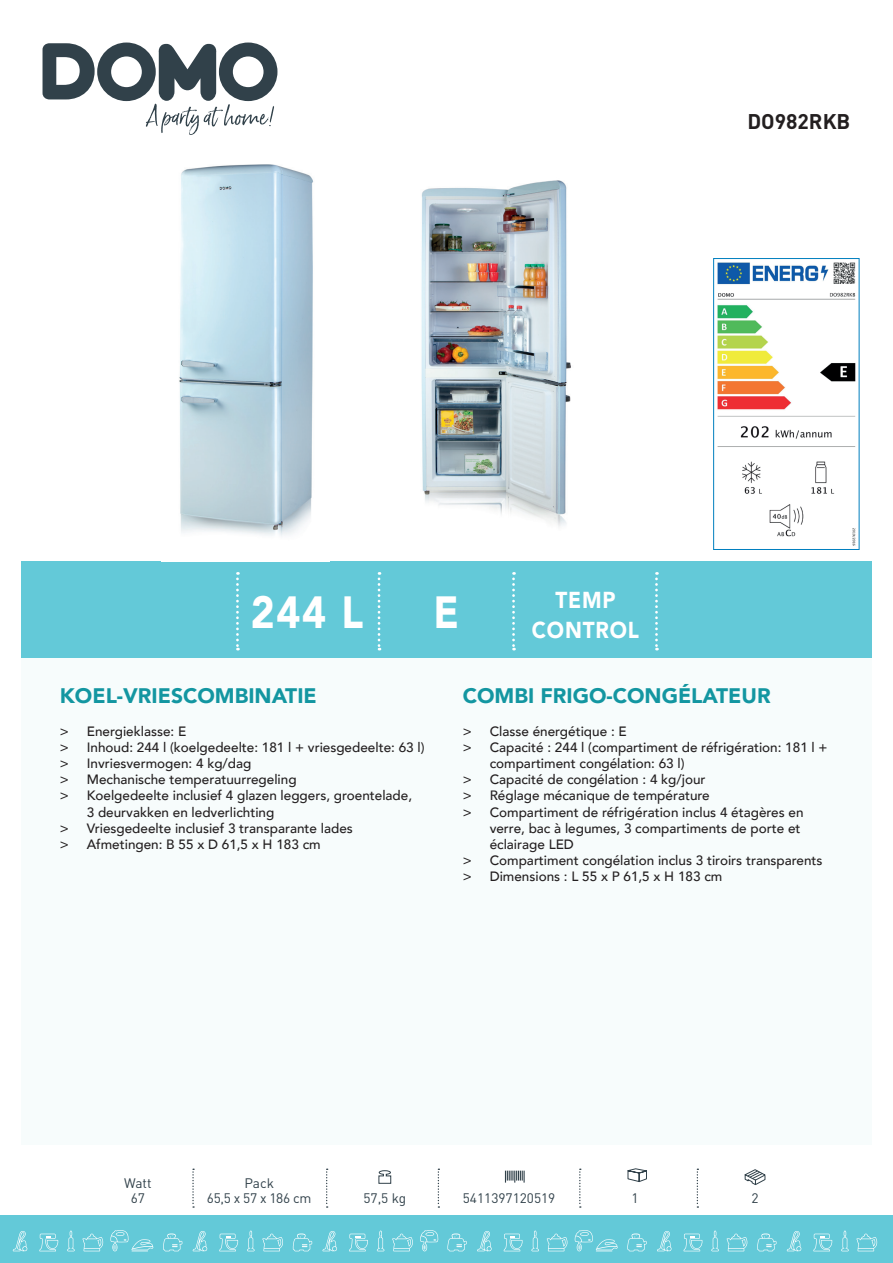
<style>
.page{position:relative;width:893px;height:1263px;background:#fff}
.page>*{position:absolute;margin:0;border:0;box-sizing:border-box;transform-origin:0 0}
.t1{font:900 45px "Avenir";color:#fff;scale:.9 1}
.t2{font:900 23.1px/29.7px "Avenir";letter-spacing:.04em;color:#fff;text-align:center;scale:.9 1}
.t3{font:900 21px "Avenir";color:#1396a1}
.t4{font:700 21px "DIN";color:#231f20}
.t5{font:13.65px/15px "DIN";color:#31414a;text-align:center}
.t6{font:13.65px/15px "DIN";letter-spacing:-.02em;color:#31414a;text-align:center}
.t7{font:500 13.5px "Avenir";color:#231f20}
</style>
<div class="page">
<div style="left:21px;top:658px;width:851px;height:486px;background:#f7fcfc"></div>
<svg style="left:43px;top:43px;width:234px;height:92px"></svg>
<div style="left:0;top:1215px;width:893px;height:48px;background:#63c9d8"></div>
<svg style="left:505px;top:1170px;width:20px;height:12px"></svg>
<svg style="left:378px;top:1170px;width:14px;height:14px"></svg>
<svg style="left:627px;top:1168px;width:20px;height:14px"></svg>
<svg style="left:744px;top:1169px;width:22px;height:16px"></svg>
<svg style="left:192px;top:1168px;width:2px;height:40px"></svg>
<svg style="left:326px;top:1168px;width:2px;height:40px"></svg>
<svg style="left:438px;top:1168px;width:1px;height:40px"></svg>
<svg style="left:579px;top:1168px;width:2px;height:40px"></svg>
<svg style="left:697px;top:1168px;width:1px;height:40px"></svg>
<svg style="left:13px;top:1231px;width:14px;height:20px"></svg>
<svg style="left:67px;top:1230px;width:8px;height:21px"></svg>
<svg style="left:82px;top:1233px;width:21px;height:18px"></svg>
<svg style="left:39px;top:1234px;width:19px;height:17px"></svg>
<svg style="left:110px;top:1230px;width:43px;height:21px"></svg>
<svg style="left:193px;top:1231px;width:14px;height:20px"></svg>
<svg style="left:163px;top:1233px;width:19px;height:18px"></svg>
<svg style="left:247px;top:1230px;width:8px;height:21px"></svg>
<svg style="left:262px;top:1233px;width:21px;height:18px"></svg>
<svg style="left:219px;top:1234px;width:19px;height:17px"></svg>
<svg style="left:323px;top:1231px;width:14px;height:20px"></svg>
<svg style="left:293px;top:1233px;width:19px;height:18px"></svg>
<svg style="left:377px;top:1230px;width:7px;height:21px"></svg>
<svg style="left:420px;top:1230px;width:19px;height:21px"></svg>
<svg style="left:392px;top:1233px;width:21px;height:18px"></svg>
<svg style="left:349px;top:1234px;width:19px;height:17px"></svg>
<svg style="left:477px;top:1231px;width:15px;height:20px"></svg>
<svg style="left:447px;top:1233px;width:20px;height:18px"></svg>
<svg style="left:531px;top:1230px;width:8px;height:21px"></svg>
<svg style="left:547px;top:1233px;width:20px;height:18px"></svg>
<svg style="left:504px;top:1234px;width:18px;height:17px"></svg>
<svg style="left:574px;top:1230px;width:44px;height:21px"></svg>
<svg style="left:657px;top:1231px;width:14px;height:20px"></svg>
<svg style="left:627px;top:1233px;width:20px;height:18px"></svg>
<svg style="left:711px;top:1230px;width:8px;height:21px"></svg>
<svg style="left:727px;top:1233px;width:20px;height:18px"></svg>
<svg style="left:684px;top:1234px;width:18px;height:17px"></svg>
<svg style="left:787px;top:1231px;width:14px;height:20px"></svg>
<svg style="left:757px;top:1233px;width:19px;height:18px"></svg>
<svg style="left:841px;top:1230px;width:8px;height:21px"></svg>
<svg style="left:856px;top:1233px;width:21px;height:18px"></svg>
<svg style="left:813px;top:1234px;width:19px;height:17px"></svg>
<div style="left:21px;top:561px;width:851px;height:97px;background:#63c9d8"></div>
<img style="left:421px;top:180px;width:150px;height:346px">
<img style="left:161px;top:164px;width:168px;height:398px">
<svg style="left:236px;top:572px;width:3px;height:78px"></svg>
<svg style="left:378px;top:572px;width:2px;height:78px"></svg>
<svg style="left:512px;top:572px;width:3px;height:78px"></svg>
<svg style="left:655px;top:572px;width:3px;height:78px"></svg>
<img style="left:717px;top:262px;width:139px;height:284px">
<div style="left:713px;top:258px;width:146px;height:292px;border:1px solid #007fbf"></div>
<h3 class="t4" style="left:747px;top:108px;width:105px">DO982RKB</h3>
<h1 class="t1" style="left:251px;top:574px;width:126px">244 L</h1>
<h1 class="t1" style="left:433px;top:574px;width:30px">E</h1>
<h2 class="t2" style="left:532px;top:584px;width:120px">TEMP<br>CONTROL</h2>
<h3 class="t3" style="left:60px;top:678px;width:258px">KOEL-VRIESCOMBINATIE</h3>
<p class="t7" style="left:60px;top:719px;width:128px">&gt; Energieklasse: E</p>
<p class="t7" style="left:60px;top:735px;width:366px">&gt; Inhoud: 244 l (koelgedeelte: 181 l + vriesgedeelte: 63 l)</p>
<p class="t7" style="left:60px;top:751px;width:193px">&gt; Invriesvermogen: 4 kg/dag</p>
<p class="t7" style="left:60px;top:768px;width:238px">&gt; Mechanische temperatuurregeling</p>
<p class="t7" style="left:60px;top:784px;width:354px">&gt; Koelgedeelte inclusief 4 glazen leggers, groentelade,</p>
<p class="t7" style="left:87px;top:800px;width:189px">3 deurvakken en ledverlichting</p>
<p class="t7" style="left:60px;top:816px;width:295px">&gt; Vriesgedeelte inclusief 3 transparante lades</p>
<p class="t7" style="left:60px;top:832px;width:262px">&gt; Afmetingen: B 55 x D 61,5 x H 183 cm</p>
<h3 class="t3" style="left:463px;top:678px;width:309px">COMBI FRIGO-CONGÉLATEUR</h3>
<p class="t7" style="left:463px;top:719px;width:166px">&gt; Classe énergétique : E</p>
<p class="t7" style="left:463px;top:735px;width:366px">&gt; Capacité : 244 l (compartiment de réfrigération: 181 l +</p>
<p class="t7" style="left:490px;top:751px;width:196px">compartiment congélation: 63 l)</p>
<p class="t7" style="left:463px;top:768px;width:244px">&gt; Capacité de congélation : 4 kg/jour</p>
<p class="t7" style="left:463px;top:784px;width:249px">&gt; Réglage mécanique de température</p>
<p class="t7" style="left:463px;top:800px;width:342px">&gt; Compartiment de réfrigération inclus 4 étagères en</p>
<p class="t7" style="left:490px;top:816px;width:312px">verre, bac à legumes, 3 compartiments de porte et</p>
<p class="t7" style="left:490px;top:832px;width:86px">éclairage LED</p>
<p class="t7" style="left:463px;top:849px;width:361px">&gt; Compartiment congélation inclus 3 tiroirs transparents</p>
<p class="t7" style="left:463px;top:865px;width:261px">&gt; Dimensions : L 55 x P 61,5 x H 183 cm</p>
<p class="t5" style="left:124px;top:1175px;width:29px">Watt<br>67</p>
<p class="t6" style="left:207px;top:1175px;width:106px">Pack<br>65,5 x 57 x 186 cm</p>
<p class="t5" style="left:363px;top:1190px;width:44px">57,5 kg</p>
<p class="t5" style="left:463px;top:1190px;width:94px">5411397120519</p>
<p class="t5" style="left:631px;top:1190px;width:9px">1</p>
<p class="t5" style="left:751px;top:1190px;width:9px">2</p>
</div>
